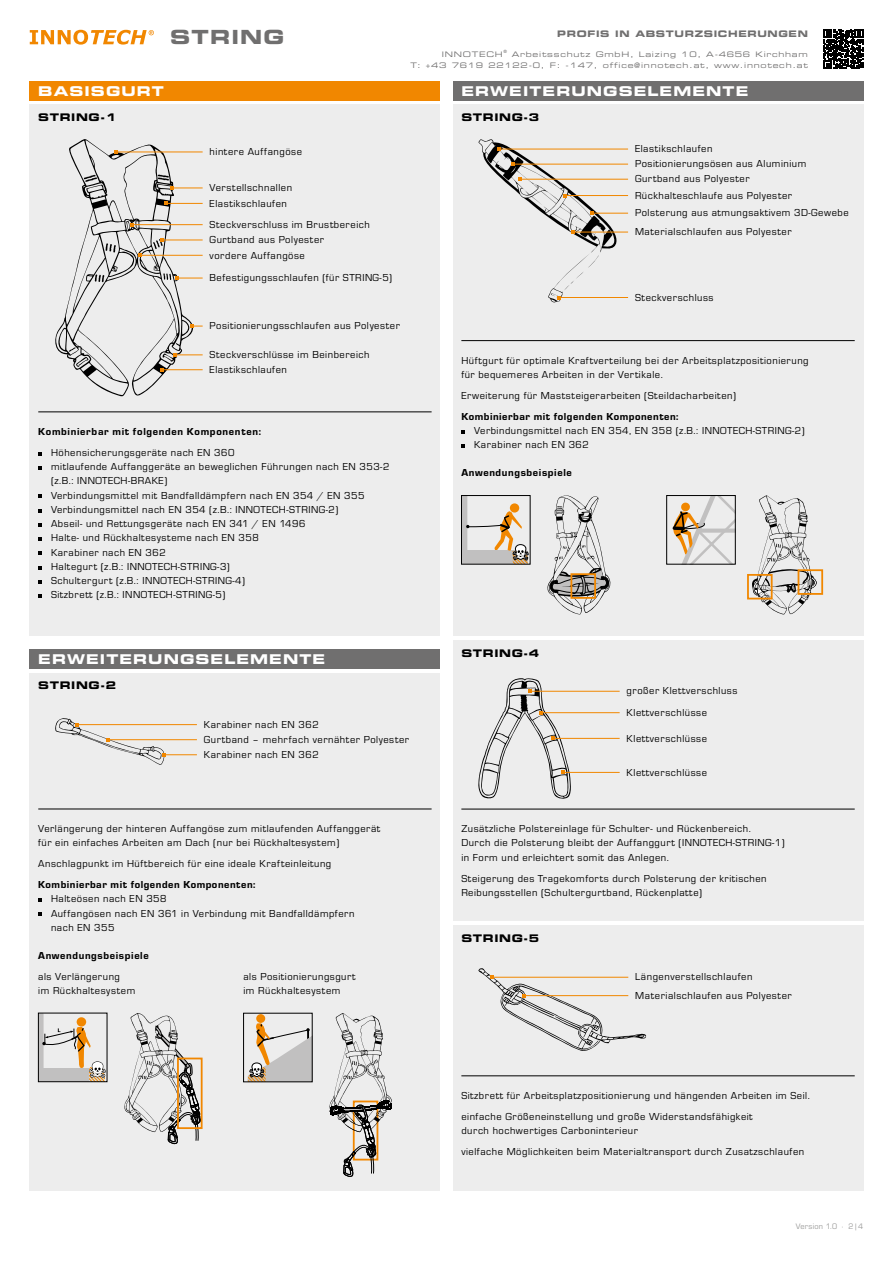
<style>
.page{position:relative;width:893px;height:1263px;background:#fff}
.page>*{position:absolute;margin:0;border:0;box-sizing:border-box;transform-origin:0 0}
.t1{font:19.5px "Eurostile Bold Extended Two";letter-spacing:.06em;color:#706f6f}
.t2{font:13.5px "Eurostile LT Std Bold Ex 2";letter-spacing:.08em;color:#fff}
.t3{font:10.5px/14.2px "Eurostile T";letter-spacing:.05em;color:#000}
.t4{font:10.5px/21px "Eurostile T Heav";letter-spacing:.06em;color:#000}
.t5{font:10.5px "Eurostile Bold Extended Two";letter-spacing:.06em;color:#000}
.t6{font:9px "Eurostile Bold Extended Two";letter-spacing:.07em;color:#706f6f}
.t7{font:8.25px "Eurostile T";letter-spacing:.03em;color:#9d9d9c}
.t8{font:7.65px/10.6px "Eurostile LT Std Ex 2";letter-spacing:.1em;color:#706f6f;text-align:right}
.t9{font:4.35px "Eurostile LT Std Ex 2";color:#706f6f}
.s1{font-family:"Eurostile T"}
.s2{font-family:"Eurostile T Heav"}
</style>
<div class="page">
<div style="left:30px;top:673px;width:410px;height:518px;background:#ededed"></div>
<hr style="left:38px;top:809px;width:394px;height:1px;background:#000">
<svg style="left:38px;top:898px;width:4px;height:4px"></svg>
<svg style="left:38px;top:912px;width:4px;height:4px"></svg>
<div style="left:453px;top:640px;width:410px;height:281px;background:#ededed"></div>
<hr style="left:461px;top:809px;width:394px;height:1px;background:#000">
<div style="left:30px;top:105px;width:410px;height:531px;background:#ededed"></div>
<hr style="left:38px;top:412px;width:394px;height:1px;background:#000">
<svg style="left:38px;top:452px;width:4px;height:3px"></svg>
<svg style="left:38px;top:466px;width:4px;height:4px"></svg>
<svg style="left:38px;top:494px;width:4px;height:4px"></svg>
<svg style="left:38px;top:509px;width:4px;height:3px"></svg>
<svg style="left:38px;top:523px;width:4px;height:4px"></svg>
<svg style="left:38px;top:537px;width:4px;height:4px"></svg>
<svg style="left:38px;top:551px;width:4px;height:4px"></svg>
<svg style="left:38px;top:566px;width:4px;height:3px"></svg>
<svg style="left:38px;top:580px;width:4px;height:4px"></svg>
<svg style="left:38px;top:594px;width:4px;height:4px"></svg>
<div style="left:453px;top:105px;width:410px;height:531px;background:#ededed"></div>
<hr style="left:461px;top:340px;width:394px;height:1px;background:#000">
<svg style="left:461px;top:430px;width:4px;height:4px"></svg>
<svg style="left:461px;top:444px;width:4px;height:4px"></svg>
<div style="left:30px;top:81px;width:410px;height:19px;background:#f18700"></div>
<div style="left:453px;top:81px;width:410px;height:19px;background:#706f6f"></div>
<svg style="left:55px;top:139px;width:148px;height:258px"></svg>
<div style="left:30px;top:649px;width:410px;height:19px;background:#706f6f"></div>
<hr style="left:164px;top:754px;width:33px;height:1px;background:#f18700">
<hr style="left:77px;top:724px;width:120px;height:1px;background:#f18700">
<hr style="left:108px;top:739px;width:89px;height:1px;background:#f18700">
<svg style="left:55px;top:718px;width:111px;height:47px"></svg>
<hr style="left:499px;top:149px;width:129px;height:1px;background:#f18700">
<hr style="left:513px;top:164px;width:115px;height:1px;background:#f18700">
<hr style="left:520px;top:179px;width:108px;height:1px;background:#f18700">
<hr style="left:565px;top:195px;width:63px;height:1px;background:#f18700">
<hr style="left:592px;top:213px;width:36px;height:1px;background:#f18700">
<hr style="left:573px;top:232px;width:55px;height:1px;background:#f18700">
<hr style="left:559px;top:297px;width:69px;height:1px;background:#f18700">
<svg style="left:478px;top:139px;width:139px;height:163px"></svg>
<hr style="left:530px;top:691px;width:90px;height:1px;background:#f18700">
<hr style="left:541px;top:712px;width:79px;height:1px;background:#f18700">
<hr style="left:553px;top:738px;width:67px;height:1px;background:#f18700">
<hr style="left:563px;top:772px;width:57px;height:1px;background:#f18700">
<svg style="left:478px;top:678px;width:93px;height:120px"></svg>
<div style="left:453px;top:925px;width:410px;height:266px;background:#ededed"></div>
<hr style="left:461px;top:1075px;width:394px;height:1px;background:#000">
<svg style="left:478px;top:968px;width:168px;height:83px"></svg>
<svg style="left:463px;top:497px;width:65px;height:65px"></svg>
<div style="left:461px;top:495px;width:69px;height:69px;border:1px solid #000"></div>
<svg style="left:547px;top:495px;width:64px;height:119px"></svg>
<div style="left:570px;top:573px;width:26px;height:26px;border:2px solid #f18700"></div>
<hr style="left:680px;top:570px;width:55px;height:1px;background:#c1c0c0">
<svg style="left:672px;top:497px;width:61px;height:65px"></svg>
<div style="left:666px;top:495px;width:69px;height:69px;border:1px solid #000"></div>
<svg style="left:752px;top:495px;width:65px;height:120px"></svg>
<div style="left:798px;top:569px;width:25px;height:26px;border:2px solid #f18700"></div>
<div style="left:747px;top:574px;width:26px;height:25px;border:2px solid #f18700"></div>
<div style="left:256px;top:1014px;width:9px;height:9px;background:#f18700;border-radius:50%"></div>
<svg style="left:247px;top:1023px;width:63px;height:57px"></svg>
<svg style="left:40px;top:1015px;width:65px;height:65px"></svg>
<div style="left:38px;top:1013px;width:69px;height:69px;border:1px solid #000"></div>
<svg style="left:124px;top:1013px;width:77px;height:131px"></svg>
<div style="left:177px;top:1057px;width:26px;height:72px;border:2px solid #f18700"></div>
<svg style="left:329px;top:1013px;width:63px;height:164px"></svg>
<svg style="left:30px;top:30px;width:124px;height:15px"></svg>
<svg style="left:824px;top:29px;width:39px;height:40px"></svg>
<p class="t1" style="left:170px;top:23px;width:116px">STRING</p>
<p class="t6" style="left:557px;top:27px;width:252px">PROFIS IN ABSTURZSICHERUNGEN</p>
<p class="t8" style="left:442px;top:49px;width:62px">INNOTECH</p>
<p class="t9" style="left:503px;top:49px;width:5px">®</p>
<p class="t8" style="left:411px;top:49px;width:399px">Arbeitsschutz GmbH, Laizing 10, A-4656 Kirchham<br>T: +43 7619 22122-0, F: -147, office@innotech.at, www.innotech.at</p>
<p class="t2" style="left:38px;top:81px;width:127px">BASISGURT</p>
<p class="t2" style="left:461px;top:81px;width:288px">ERWEITERUNGSELEMENTE</p>
<p class="t5" style="left:38px;top:110px;width:79px">STRING-1</p>
<p class="t3" style="left:210px;top:145px;width:94px">hintere Auffangöse</p>
<p class="t3" style="left:210px;top:180px;width:84px;line-height:15.5px">Verstellschnallen<br>Elastikschlaufen</p>
<p class="t3" style="left:210px;top:217px;width:162px;line-height:15.3px">Steckverschluss im Brustbereich<br>Gurtband aus Polyester<br>vordere Auffangöse</p>
<p class="t3" style="left:210px;top:271px;width:184px">Befestigungsschlaufen (für STRING-5)</p>
<p class="t3" style="left:210px;top:319px;width:192px">Positionierungsschlaufen aus Polyester</p>
<p class="t3" style="left:210px;top:347px;width:161px;line-height:14.9px">Steckverschlüsse im Beinbereich<br>Elastikschlaufen</p>
<p class="t4" style="left:51px;top:421px;width:212px;text-indent:-13px">Kombinierbar mit folgenden Komponenten:<br><span class="s1">Höhensicherungsgeräte nach EN 360</span></p>
<p class="t3" style="left:51px;top:459px;width:340px">mitlaufende Auffanggeräte an beweglichen Führungen nach EN 353-2 (z.B.: INNOTECH-BRAKE)<br>Verbindungsmittel mit Bandfalldämpfern nach EN 354 / EN 355<br>Verbindungsmittel nach EN 354 (z.B.: INNOTECH-STRING-2)<br>Abseil- und Rettungsgeräte nach EN 341 / EN 1496<br>Halte- und Rückhaltesysteme nach EN 358<br>Karabiner nach EN 362<br>Haltegurt (z.B.: INNOTECH-STRING-3)<br>Schultergurt (z.B.: INNOTECH-STRING-4)<br>Sitzbrett (z.B.: INNOTECH-STRING-5)</p>
<p class="t2" style="left:38px;top:649px;width:288px">ERWEITERUNGSELEMENTE</p>
<p class="t5" style="left:38px;top:678px;width:79px">STRING-2</p>
<p class="t3" style="left:204px;top:717px;width:207px;line-height:15px">Karabiner nach EN 362<br>Gurtband – mehrfach vernähter Polyester<br>Karabiner nach EN 362</p>
<p class="t3" style="left:38px;top:821px;width:344px">Verlängerung der hinteren Auffangöse zum mitlaufenden Auffanggerät für ein einfaches Arbeiten am Dach (nur bei Rückhaltesystem)</p>
<p class="t3" style="left:38px;top:853px;width:295px;line-height:21px">Anschlagpunkt im Hüftbereich für eine ideale Krafteinleitung<br><span class="s2">Kombinierbar mit folgenden Komponenten:</span></p>
<p class="t3" style="left:51px;top:892px;width:305px">Halteösen nach EN 358<br>Auffangösen nach EN 361 in Verbindung mit Bandfalldämpfern nach EN 355</p>
<p class="t4" style="left:38px;top:945px;width:112px">Anwendungsbeispiele <span class="s1">als Verlängerung</span></p>
<p class="t3" style="left:243px;top:969px;width:114px">als Positionierungsgurt</p>
<p class="t3" style="left:38px;top:983px;width:99px">im Rückhaltesystem</p>
<p class="t3" style="left:243px;top:983px;width:99px">im Rückhaltesystem</p>
<p class="t5" style="left:461px;top:110px;width:79px">STRING-3</p>
<p class="t3" style="left:635px;top:141px;width:173px;line-height:15px">Elastikschlaufen<br>Positionierungsösen aus Aluminium<br>Gurtband aus Polyester</p>
<p class="t3" style="left:635px;top:186px;width:215px;line-height:17.5px">Rückhalteschlaufe aus Polyester<br>Polsterung aus atmungsaktivem 3D-Gewebe</p>
<p class="t3" style="left:635px;top:225px;width:158px">Materialschlaufen aus Polyester</p>
<p class="t3" style="left:635px;top:290px;width:80px">Steckverschluss</p>
<p class="t3" style="left:461px;top:353px;width:349px">Hüftgurt für optimale Kraftverteilung bei der Arbeitsplatzpositionierung für bequemeres Arbeiten in der Vertikale.</p>
<p class="t3" style="left:461px;top:385px;width:276px;line-height:21px">Erweiterung für Maststeigerarbeiten (Steildacharbeiten)<br><span class="s2">Kombinierbar mit folgenden Komponenten:</span></p>
<p class="t3" style="left:474px;top:423px;width:332px">Verbindungsmittel nach EN 354, EN 358 (z.B.: INNOTECH-STRING-2)<br>Karabiner nach EN 362</p>
<p class="t4" style="left:461px;top:462px;width:112px">Anwendungsbeispiele</p>
<p class="t5" style="left:461px;top:646px;width:79px">STRING-4</p>
<p class="t3" style="left:627px;top:680px;width:112px;line-height:21.5px">großer Klettverschluss<br>Klettverschlüsse</p>
<p class="t3" style="left:627px;top:731px;width:82px">Klettverschlüsse</p>
<p class="t3" style="left:627px;top:765px;width:82px">Klettverschlüsse</p>
<p class="t3" style="left:461px;top:821px;width:325px">Zusätzliche Polstereinlage für Schulter- und Rückenbereich.<br>Durch die Polsterung bleibt der Auffanggurt (INNOTECH-STRING-1) in Form und erleichtert somit das Anlegen.</p>
<p class="t3" style="left:461px;top:871px;width:307px">Steigerung des Tragekomforts durch Polsterung der kritischen<br>Reibungsstellen (Schultergurtband, Rückenplatte)</p>
<p class="t5" style="left:461px;top:931px;width:79px">STRING-5</p>
<p class="t3" style="left:635px;top:968px;width:158px;line-height:18.5px">Längenverstellschlaufen<br>Materialschlaufen aus Polyester</p>
<p class="t3" style="left:461px;top:1085px;width:350px;line-height:21px">Sitzbrett für Arbeitsplatzpositionierung und hängenden Arbeiten im Seil. einfache Größeneinstellung und große Widerstandsfähigkeit</p>
<p class="t3" style="left:461px;top:1120px;width:344px;line-height:21px">durch hochwertiges Carboninterieur<br>vielfache Möglichkeiten beim Materialtransport durch Zusatzschlaufen</p>
<p class="t7" style="left:796px;top:1222px;width:69px">Version 1.0 · 2|4</p>
</div>
